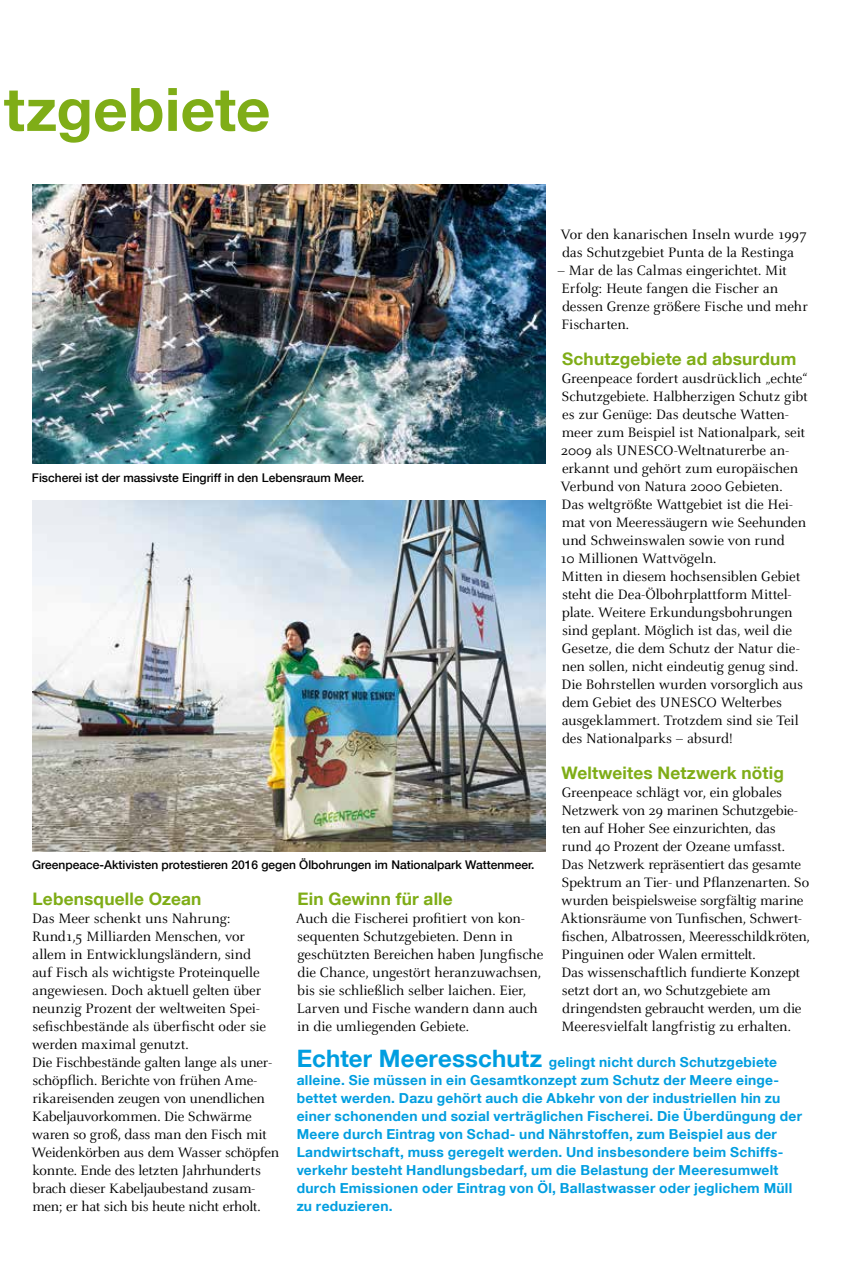
<style>
.page{position:relative;width:842px;height:1263px;background:#fff}
.page>*{position:absolute;margin:0;border:0;box-sizing:border-box;transform-origin:0 0}
.t1{font:700 60px "Helvetica Neue LT Com";letter-spacing:.005em;color:#7fad17}
.t2{font:700 17.25px "Helvetica Neue LT Com";letter-spacing:.01em;color:#7fad17}
.t3{font:15px/18px "Celeste";letter-spacing:-.01em;color:#000}
.t4{font:700 13.8px/18px "Helvetica Neue LT Com";letter-spacing:.02em;color:#009ee0}
.t5{font:500 12px "Helvetica Neue LT Com";color:#000}
.s1{font-size:24px}
</style>
<div class="page">
<img style="left:32px;top:185px;width:513px;height:279px">
<img style="left:32px;top:501px;width:513px;height:350px">
<h1 class="t1" style="left:4px;top:72px;width:268px">tzgebiete</h1>
<p class="t3" style="left:560px;top:226px;width:248px">Vor den kanarischen Inseln wurde 1997 das Schutzgebiet Punta de la Restinga</p>
<p class="t3" style="left:557px;top:262px;width:252px">– Mar de las Calmas eingerichtet. Mit<br>Erfolg: Heute fangen die Fischer an dessen Grenze größere Fische und mehr<br>Fischarten.</p>
<p class="t2" style="left:562px;top:348px;width:236px">Schutzgebiete ad absurdum</p>
<p class="t3" style="left:560px;top:370px;width:250px">Greenpeace fordert ausdrücklich „echte“ Schutzgebiete. Halbherzigen Schutz gibt es zur Genüge: Das deutsche Watten&shy;meer zum Beispiel ist Nationalpark, seit 2009 als UNESCO-Weltnaturerbe an&shy;erkannt und gehört zum europäischen Verbund von Natura 2000 Gebieten.<br>Das weltgrößte Wattgebiet ist die Hei&shy;mat von Meeressäugern wie Seehunden und Schweinswalen sowie von rund<br>10 Millionen Wattvögeln.<br>Mitten in diesem hochsensiblen Gebiet steht die Dea-Ölbohrplattform Mittel&shy;plate. Weitere Erkundungsbohrungen sind geplant. Möglich ist das, weil die Gesetze, die dem Schutz der Natur die&shy;nen sollen, nicht eindeutig genug sind.<br>Die Bohrstellen wurden vorsorglich aus dem Gebiet des UNESCO Welterbes ausgeklammert. Trotzdem sind sie Teil des Nationalparks – absurd!</p>
<p class="t2" style="left:561px;top:762px;width:224px">Weltweites Netzwerk nötig</p>
<p class="t3" style="left:560px;top:784px;width:251px">Greenpeace schlägt vor, ein globales Netzwerk von 29 marinen Schutzgebie&shy;ten auf Hoher See einzurichten, das<br>rund 40 Prozent der Ozeane umfasst.<br>Das Netzwerk repräsentiert das gesamte Spektrum an Tier- und Pflanzenarten. So wurden beispielsweise sorgfältig marine Aktionsräume von Tunfischen, Schwert&shy;fischen, Albatrossen, Meeresschildkröten, Pinguinen oder Walen ermittelt.<br>Das wissenschaftlich fundierte Konzept setzt dort an, wo Schutzgebiete am dringendsten gebraucht werden, um die Meeresvielfalt langfristig zu erhalten.</p>
<p class="t5" style="left:32px;top:471px;width:334px">Fischerei ist der massivste Eingriff in den Lebensraum Meer.</p>
<p class="t5" style="left:32px;top:857px;width:504px">Greenpeace-Aktivisten protestieren 2016 gegen Ölbohrungen im Nationalpark Wattenmeer.</p>
<p class="t2" style="left:33px;top:888px;width:170px">Lebensquelle Ozean</p>
<p class="t3" style="left:31px;top:910px;width:249px">Das Meer schenkt uns Nahrung:<br>Rund1,5 Milliarden Menschen, vor allem in Entwicklungsländern, sind<br>auf Fisch als wichtigste Proteinquelle angewiesen. Doch aktuell gelten über neunzig Prozent der weltweiten Spei&shy;sefischbestände als überfischt oder sie werden maximal genutzt.<br>Die Fischbestände galten lange als uner&shy;schöpflich. Berichte von frühen Ame&shy;rikareisenden zeugen von unendlichen Kabeljauvorkommen. Die Schwärme waren so groß, dass man den Fisch mit Weidenkörben aus dem Wasser schöpfen konnte. Ende des letzten Jahrhunderts brach dieser Kabeljaubestand zusam&shy;men; er hat sich bis heute nicht erholt.</p>
<p class="t2" style="left:297px;top:888px;width:157px">Ein Gewinn für alle</p>
<p class="t3" style="left:296px;top:910px;width:249px">Auch die Fischerei profitiert von kon&shy;sequenten Schutzgebieten. Denn in geschützten Bereichen haben Jungfische die Chance, ungestört heranzuwachsen, bis sie schließlich selber laichen. Eier, Larven und Fische wandern dann auch in die umliegenden Gebiete.</p>
<p class="t4" style="left:297px;top:1053px;width:507px"><span class="s1">Echter Meeresschutz</span> gelingt nicht durch Schutzgebiete alleine. Sie müssen in ein Gesamtkonzept zum Schutz der Meere einge&shy;bettet werden. Dazu gehört auch die Abkehr von der industriellen hin zu einer schonenden und sozial verträglichen Fischerei. Die Überdüngung der Meere durch Eintrag von Schad- und Nährstoffen, zum Beispiel aus der Landwirtschaft, muss geregelt werden. Und insbesondere beim Schiffs&shy;verkehr besteht Handlungsbedarf, um die Belastung der Meeresumwelt durch Emissionen oder Eintrag von Öl, Ballastwasser oder jeglichem Müll zu reduzieren.</p>
</div>
